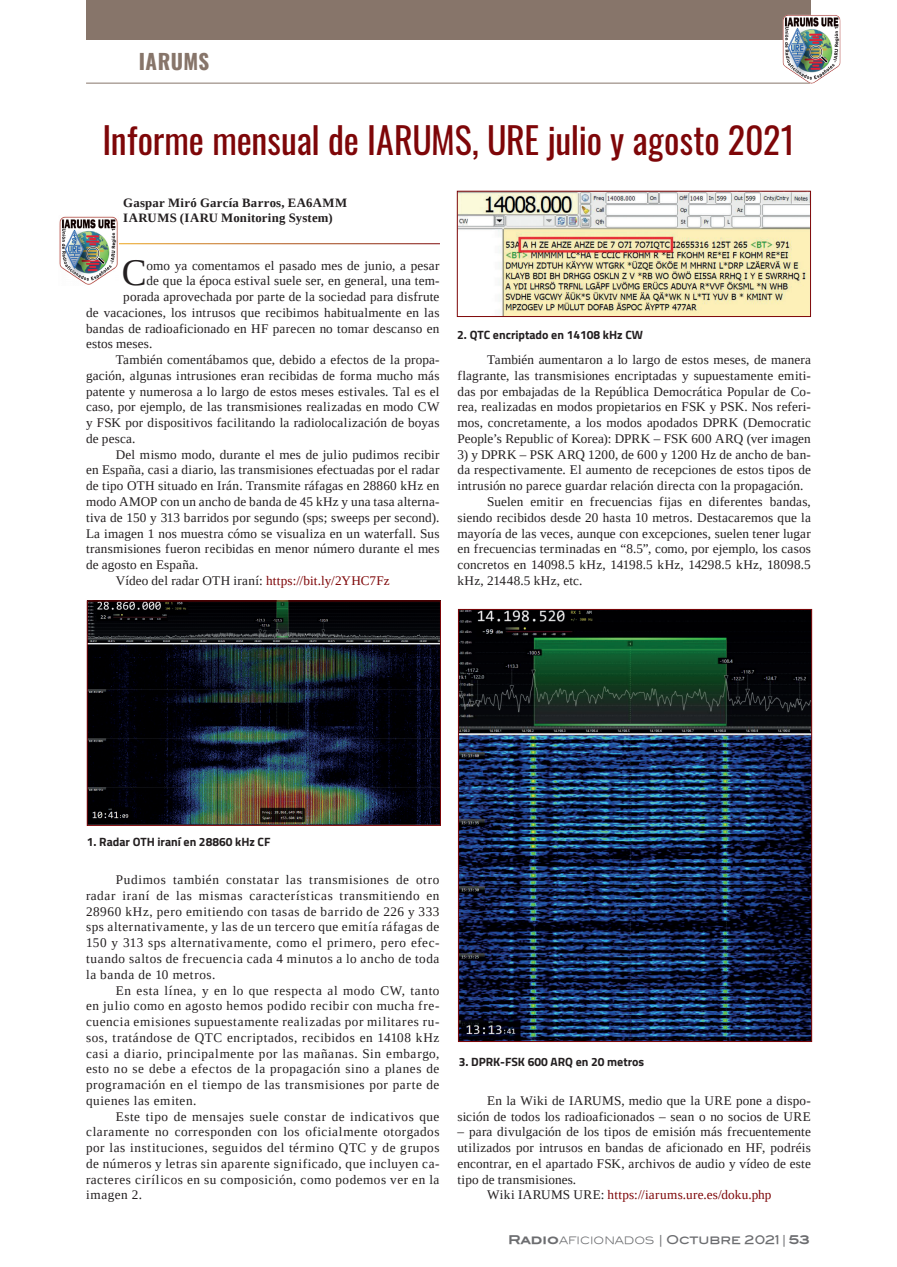
<style>
.page{position:relative;width:897px;height:1267px;background:#fff}
.page>*{position:absolute;margin:0;border:0;box-sizing:border-box;transform-origin:0 0}
.TXT_articles{font:37.2px "Tinos";color:#231f20}
.t1{font:36px "Oswald";letter-spacing:-.005em;color:#7e0608}
.t2{font:700 21px "Oswald";letter-spacing:.02em;color:#87756a}
.TXT_articles-2{font:13.2px/15.8px "Tinos";letter-spacing:.015em;color:#231f20;text-align:justify}
.TXT_articles-3{font:13.2px "Tinos";letter-spacing:.025em;color:#7e0608}
.TXT_articles-4{font:700 12.75px "Tinos";letter-spacing:.02em;color:#231f20}
.t3{font:700 12px "Titillium";color:#231f20}
.t4{font:12px "Blair ITCTT Light";color:#6c6d70}
.s1{color:#7e0608}
.s2{color:#231f20}
.s3{font-family:"Blair ITCTT Bold"}
.s4{font-family:"Bitter"}
.s5{font-family:"Blair Md ITCTT Medium"}
</style>
<div class="page">
<div style="left:86px;top:0;width:724px;height:40px;background:#87756a"></div>
<hr style="left:86px;top:83px;width:724px;height:1px;background:#87756a">
<img style="left:781px;top:14px;width:60px;height:70px">
<img style="left:89px;top:602px;width:350px;height:221px">
<div style="left:87px;top:600px;width:354px;height:225px;border:1px solid #7e0608"></div>
<img style="left:59px;top:216px;width:59px;height:69px">
<img style="left:459px;top:193px;width:349px;height:122px">
<div style="left:457px;top:191px;width:353px;height:126px;border:1px solid #7e0608"></div>
<img style="left:460px;top:611px;width:349px;height:428px">
<div style="left:458px;top:609px;width:353px;height:432px;border:1px solid #7e0608"></div>
<h3 class="t2" style="left:139px;top:43px;width:72px">IARUMS</h3>
<p class="t1" style="left:103px;top:108px;width:694px">Informe mensual de IARUMS, URE julio y agosto 2021</p>
<p class="TXT_articles-4" style="left:123px;top:194px;width:225px">Gaspar Miró García Barros, EA6AMM</p>
<p class="TXT_articles-4" style="left:123px;top:209px;width:211px">IARUMS (IARU Monitoring System)</p>
<p class="TXT_articles" style="left:122px;top:249px;width:26px">C</p>
<p class="TXT_articles-2" style="left:147px;top:257px;width:294px">omo ya comentamos el pasado mes de junio, a pesar</p>
<p class="TXT_articles-2" style="left:147px;top:273px;width:294px">de que la época estival suele ser, en general, una tem-</p>
<p class="TXT_articles-2" style="left:123px;top:289px;width:317px">porada aprovechada por parte de la sociedad para disfrute</p>
<p class="TXT_articles-2" style="left:86px;top:304px;width:355px">de vacaciones, los intrusos que recibimos habitualmente en las</p>
<p class="TXT_articles-2" style="left:86px;top:320px;width:355px">bandas de radioaficionado en HF parecen no tomar descanso en</p>
<p class="TXT_articles-2" style="left:86px;top:336px;width:68px">estos meses.</p>
<p class="TXT_articles-2" style="left:86px;top:352px;width:355px;text-indent:30px">También comentábamos que, debido a efectos de la propa&shy;gación, algunas intrusiones eran recibidas de forma mucho más patente y numerosa a lo largo de estos meses estivales. Tal es el caso, por ejemplo, de las transmisiones realizadas en modo CW y FSK por dispositivos facilitando la radiolocalización de boyas de pesca.</p>
<p class="TXT_articles-2" style="left:86px;top:446px;width:355px;text-indent:30px">Del mismo modo, durante el mes de julio pudimos recibir en España, casi a diario, las transmisiones efectuadas por el radar de tipo OTH situado en Irán. Transmite ráfagas en 28860 kHz en modo AMOP con un ancho de banda de 45 kHz y una tasa alterna&shy;tiva de 150 y 313 barridos por segundo (sps; sweeps per second).<br>La imagen 1 nos muestra cómo se visualiza en un waterfall. Sus transmisiones fueron recibidas en menor número durante el mes de agosto en España.</p>
<p class="TXT_articles-2" style="left:116px;top:572px;width:275px">Vídeo del radar OTH iraní: <span class="s1">https://bit.ly/2YHC7Fz</span></p>
<p class="t3" style="left:457px;top:326px;width:187px">2. QTC encriptado en 14108 kHz CW</p>
<p class="TXT_articles-2" style="left:457px;top:352px;width:355px;text-indent:30px">También aumentaron a lo largo de estos meses, de manera flagrante, las transmisiones encriptadas y supuestamente emiti&shy;das por embajadas de la República Democrática Popular de Co&shy;rea, realizadas en modos propietarios en FSK y PSK. Nos referi&shy;mos, concretamente, a los modos apodados DPRK (Democratic People’s Republic of Korea): DPRK – FSK 600 ARQ (ver imagen</p>
<p class="TXT_articles-2" style="left:457px;top:446px;width:355px">3) y DPRK – PSK ARQ 1200, de 600 y 1200 Hz de ancho de ban&shy;da respectivamente. El aumento de recepciones de estos tipos de intrusión no parece guardar relación directa con la propagación.</p>
<p class="TXT_articles-2" style="left:457px;top:493px;width:355px;text-indent:30px">Suelen emitir en frecuencias fijas en diferentes bandas, siendo recibidos desde 20 hasta 10 metros. Destacaremos que la mayoría de las veces, aunque con excepciones, suelen tener lugar en frecuencias terminadas en “8.5”, como, por ejemplo, los casos concretos en 14098.5 kHz, 14198.5 kHz, 14298.5 kHz, 18098.5 kHz, 21448.5 kHz, etc.</p>
<p class="t3" style="left:87px;top:832px;width:185px">1. Radar OTH iraní en 28860 kHz CF</p>
<p class="TXT_articles-2" style="left:86px;top:871px;width:355px;text-indent:30px">Pudimos también constatar las transmisiones de otro radar iraní de las mismas características transmitiendo en 28960 kHz, pero emitiendo con tasas de barrido de 226 y 333 sps alternativamente, y las de un tercero que emitía ráfagas de 150 y 313 sps alternativamente, como el primero, pero efec&shy;tuando saltos de frecuencia cada 4 minutos a lo ancho de toda la banda de 10 metros.</p>
<p class="TXT_articles-2" style="left:86px;top:982px;width:355px;text-indent:30px">En esta línea, y en lo que respecta al modo CW, tanto en julio como en agosto hemos podido recibir con mucha fre&shy;cuencia emisiones supuestamente realizadas por militares ru&shy;sos, tratándose de QTC encriptados, recibidos en 14108 kHz casi a diario, principalmente por las mañanas. Sin embargo, esto no se debe a efectos de la propagación sino a planes de programación en el tiempo de las transmisiones por parte de quienes las emiten.</p>
<p class="TXT_articles-2" style="left:86px;top:1108px;width:355px;text-indent:30px">Este tipo de mensajes suele constar de indicativos que claramente no corresponden con los oficialmente otorgados por las instituciones, seguidos del término QTC y de grupos de números y letras sin aparente significado, que incluyen ca&shy;racteres cirílicos en su composición, como podemos ver en la imagen 2.</p>
<p class="t3" style="left:458px;top:1052px;width:187px">3. DPRK-FSK 600 ARQ en 20 metros</p>
<p class="TXT_articles-2" style="left:457px;top:1092px;width:355px;text-align:right">En la Wiki de IARUMS, medio que la URE pone a dispo&shy;sición de todos los radioaficionados – sean o no socios de URE</p>
<p class="TXT_articles-2" style="left:457px;top:1123px;width:355px">– para divulgación de los tipos de emisión más frecuentemente utilizados por intrusos en bandas de aficionado en HF, podréis encontrar, en el apartado FSK, archivos de audio y vídeo de este tipo de transmisiones.</p>
<p class="TXT_articles-3" style="left:487px;top:1186px;width:286px"><span class="s2">Wiki IARUMS URE:</span> https://iarums.ure.es/doku.php</p>
<p class="t4" style="left:508px;top:1232px;width:303px"><span class="s3">Radio</span>AFICIONADOS <span class="s4">|</span> <span class="s5">OCTUBRE 2021</span> <span class="s4">|</span> <span class="s3">53</span></p>
</div>
